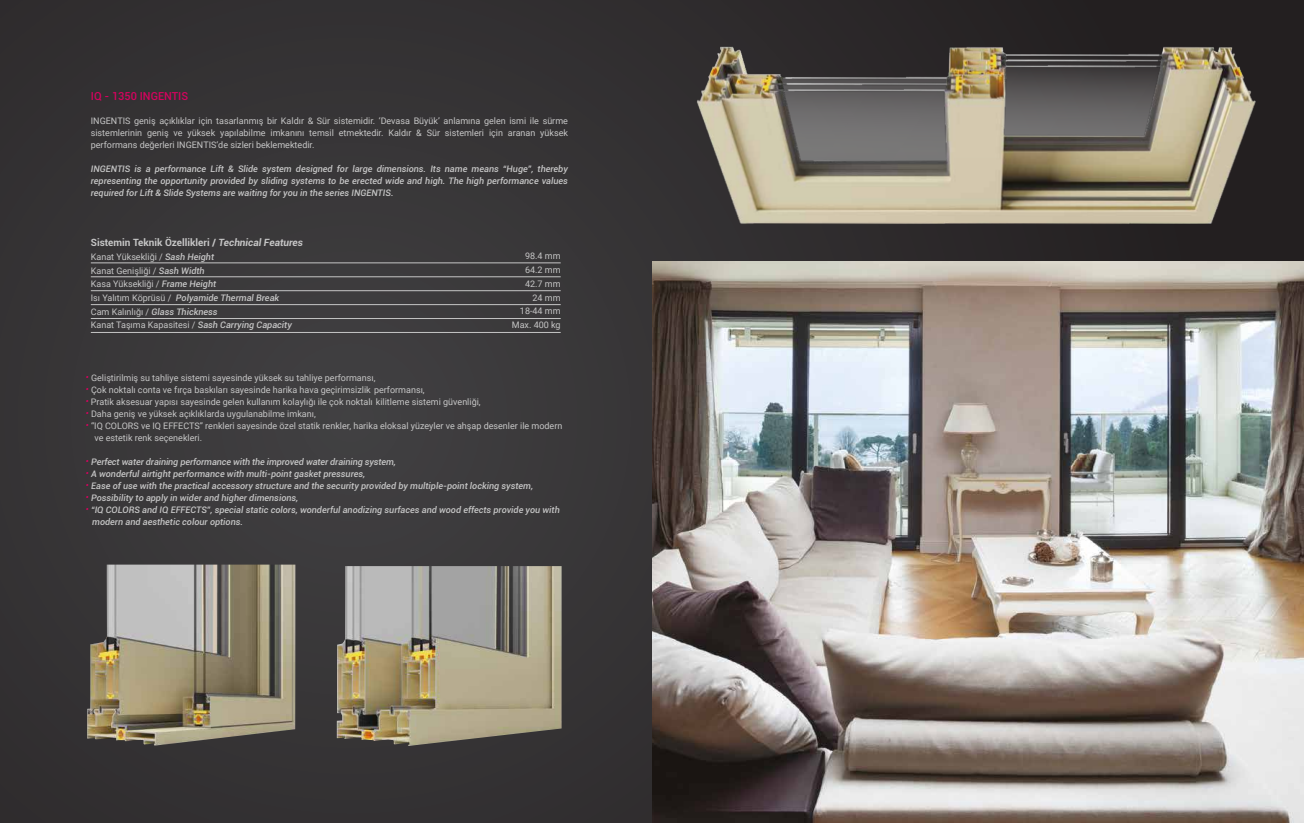
<style>
.page{position:relative;width:1304px;height:823px;background:#fff}
.page>*{position:absolute;margin:0;border:0;box-sizing:border-box;transform-origin:0 0}
.t1{font:500 11px "Roboto";color:#d4035e}
.t2{font:700 10px "Roboto";color:#c6c6c6}
.t3{font:9px/13.7px "Roboto";color:#c6c6c6}
.t4{font:italic 500 9px/12px "Roboto";color:#c6c6c6}
.s1{font-style:italic}
.s2{font-weight:500;font-style:italic}
.s3{font-weight:100;font-style:italic;font-size:11px;color:#d4035e}
.s4{font-weight:100;font-size:11px;color:#d4035e}
</style>
<div class="page">
<div style="left:0;top:0;width:1304px;height:822px;background:linear-gradient(to right,#3d3c3d,#231f20)"></div>
<img style="left:691px;top:37px;width:572px;height:195px">
<hr style="left:91px;top:262px;width:470px;height:1px;background:#c6c6c6">
<hr style="left:91px;top:276px;width:470px;height:1px;background:#c6c6c6">
<hr style="left:91px;top:318px;width:470px;height:1px;background:#c6c6c6">
<hr style="left:91px;top:332px;width:470px;height:1px;background:#c6c6c6">
<hr style="left:91px;top:290px;width:470px;height:1px;background:#c6c6c6">
<hr style="left:91px;top:304px;width:470px;height:1px;background:#c6c6c6">
<img style="left:652px;top:262px;width:652px;height:560px">
<img style="left:337px;top:565px;width:225px;height:180px">
<img style="left:87px;top:564px;width:208px;height:181px">
<p class="t1" style="left:91px;top:88px;width:99px">IQ - 1350 INGENTIS</p>
<p class="t3" style="left:91px;top:114px;width:479px;line-height:12px;text-align:justify">INGENTIS geniş açıklıklar için tasarlanmış bir Kaldır &amp; Sür sistemidir. ‘Devasa Büyük’ anlamına gelen ismi ile sürme sistemlerinin geniş ve yüksek yapılabilme imkanını temsil etmektedir. Kaldır &amp; Sür sistemleri için aranan yüksek performans değerleri INGENTIS‘de sizleri beklemektedir.</p>
<p class="t4" style="left:91px;top:162px;width:479px;text-align:justify">INGENTIS is a performance Lift &amp; Slide system designed for large dimensions. Its name means “Huge”, thereby representing the opportunity provided by sliding systems to be erected wide and high. The high performance values required for Lift &amp; Slide Systems are waiting for you in the series INGENTIS.</p>
<p class="t2" style="left:91px;top:235px;width:214px">Sistemin Teknik Özellikleri / <span class="s1">Technical Features</span></p>
<p class="t3" style="left:91px;top:249px;width:203px">Kanat Yüksekliği / <span class="s2">Sash Height<br></span>Kanat Genişliği / <span class="s2">Sash Width<br></span>Kasa Yüksekliği / <span class="s2">Frame Height<br></span>Isı Yalıtım Köprüsü / <span class="s2">Polyamide Thermal Break </span>Cam Kalınlığı / <span class="s2">Glass Thickness<br></span>Kanat Taşıma Kapasitesi / <span class="s2">Sash Carrying Capacity</span></p>
<p class="t3" style="left:512px;top:249px;width:50px;text-align:right">98.4 mm<br>64.2 mm<br>42.7 mm<br>24 mm<br>18-44 mm<br>Max. 400 kg</p>
<p class="t3" style="left:86px;top:370px;width:291px"><span class="s3">•</span> Geliştirilmiş su tahliye sistemi sayesinde yüksek su tahliye performansı,</p>
<p class="t3" style="left:86px;top:382px;width:341px"><span class="s3">•</span> Çok noktalı conta ve fırça baskıları sayesinde harika hava geçirimsizlik performansı,</p>
<p class="t3" style="left:86px;top:394px;width:397px"><span class="s3">•</span> Pratik aksesuar yapısı sayesinde gelen kullanım kolaylığı ile çok noktalı kilitleme sistemi güvenliği,</p>
<p class="t3" style="left:86px;top:406px;width:232px"><span class="s3">•</span> Daha geniş ve yüksek açıklıklarda uygulanabilme imkanı,</p>
<p class="t3" style="left:94px;top:419px;width:469px;line-height:12px;text-indent:-9px"><span class="s3">•</span> “IQ COLORS ve IQ EFFECTS” renkleri sayesinde özel statik renkler, harika eloksal yüzeyler ve ahşap desenler ile modern ve estetik renk seçenekleri.</p>
<p class="t4" style="left:86px;top:455px;width:312px"><span class="s4">•</span> Perfect water draining performance with the improved water draining system,</p>
<p class="t4" style="left:86px;top:467px;width:281px"><span class="s4">•</span> A wonderful airtight performance with multi-point gasket pressures,</p>
<p class="t4" style="left:86px;top:479px;width:449px"><span class="s4">•</span> Ease of use with the practical accessory structure and the security provided by multiple-point locking system,</p>
<p class="t4" style="left:86px;top:491px;width:214px"><span class="s4">•</span> Possibility to apply in wider and higher dimensions,</p>
<p class="t4" style="left:92px;top:503px;width:469px;text-indent:-7px"><span class="s4">•</span> “IQ COLORS and IQ EFFECTS”, special static colors, wonderful anodizing surfaces and wood effects provide you with modern and aesthetic colour options.</p>
</div>
